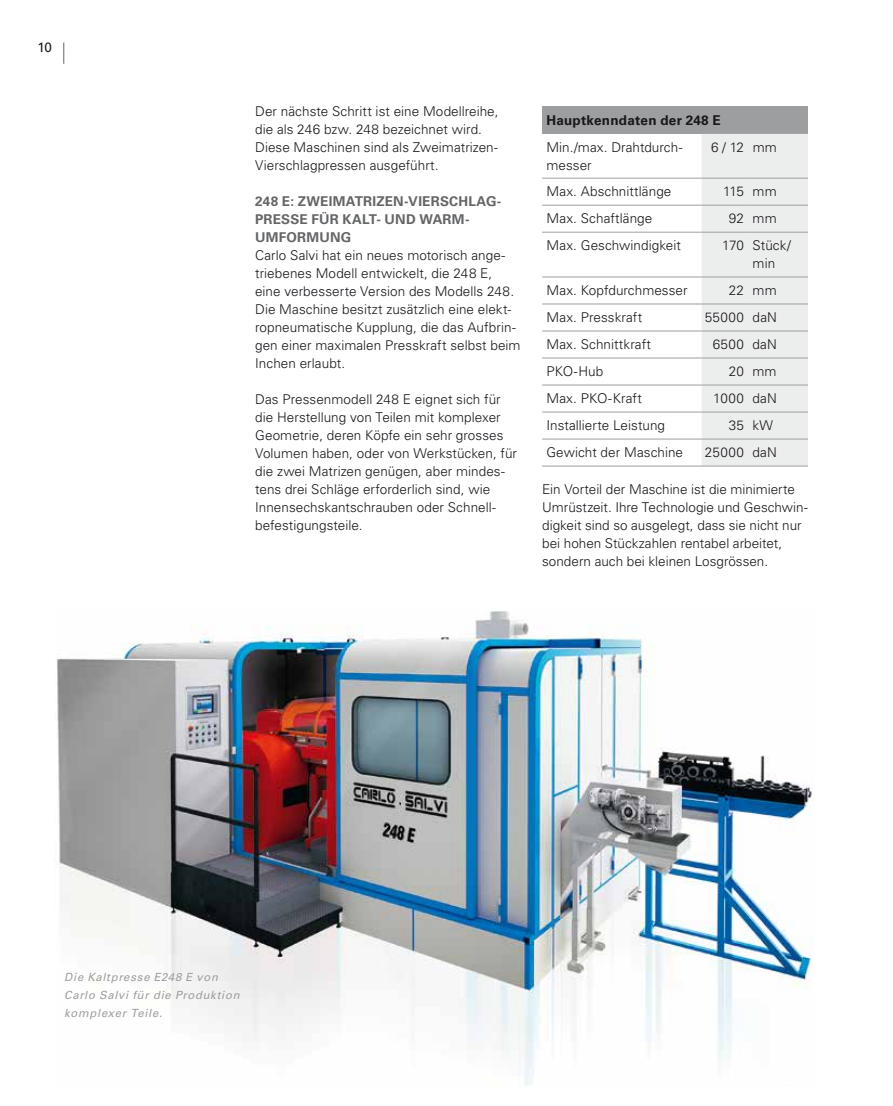
<style>
.page{position:relative;width:893px;height:1106px;background:#fff}
.page>*{position:absolute;margin:0;border:0;box-sizing:border-box;transform-origin:0 0}
.t1{font:300 13.5px/18px "Univers LT Std";letter-spacing:.005em;color:#1a171c}
.t2{font:700 13.5px/18px "Univers LT Std";letter-spacing:.015em;color:#646567}
.t3{font:700 13.5px "Univers LT Std";letter-spacing:.02em;color:#1a171c}
.t4{font:300 13.5px "Univers LT Std";letter-spacing:.03em;color:#1a171c}
.t5{font:13.5px "Univers LT Std";color:#1a171c}
.t6{font:italic 11.25px/18px "Univers LT Std";letter-spacing:.065em;color:#9c9e9f}
</style>
<div class="page">
<svg style="left:63px;top:43px;width:1px;height:21px"></svg>
<img style="left:56px;top:611px;width:757px;height:475px">
<div style="left:542px;top:106px;width:266px;height:27px;background:#9c9e9f"></div>
<div style="left:702px;top:134px;width:106px;height:331px;background:#eceded"></div>
<hr style="left:542px;top:133px;width:160px;height:1px;background:#9c9e9f">
<hr style="left:702px;top:133px;width:46px;height:1px;background:#9c9e9f">
<hr style="left:748px;top:133px;width:60px;height:1px;background:#9c9e9f">
<hr style="left:542px;top:178px;width:160px;height:1px;background:#9c9e9f">
<hr style="left:702px;top:178px;width:46px;height:1px;background:#9c9e9f">
<hr style="left:748px;top:178px;width:60px;height:1px;background:#9c9e9f">
<hr style="left:542px;top:205px;width:160px;height:1px;background:#9c9e9f">
<hr style="left:702px;top:205px;width:46px;height:1px;background:#9c9e9f">
<hr style="left:748px;top:205px;width:60px;height:1px;background:#9c9e9f">
<hr style="left:542px;top:232px;width:160px;height:1px;background:#9c9e9f">
<hr style="left:702px;top:232px;width:46px;height:1px;background:#9c9e9f">
<hr style="left:748px;top:232px;width:60px;height:1px;background:#9c9e9f">
<hr style="left:542px;top:276px;width:160px;height:1px;background:#9c9e9f">
<hr style="left:702px;top:276px;width:46px;height:1px;background:#9c9e9f">
<hr style="left:748px;top:276px;width:60px;height:1px;background:#9c9e9f">
<hr style="left:542px;top:303px;width:160px;height:1px;background:#9c9e9f">
<hr style="left:702px;top:303px;width:46px;height:1px;background:#9c9e9f">
<hr style="left:748px;top:303px;width:60px;height:1px;background:#9c9e9f">
<hr style="left:542px;top:330px;width:160px;height:1px;background:#9c9e9f">
<hr style="left:702px;top:330px;width:46px;height:1px;background:#9c9e9f">
<hr style="left:748px;top:330px;width:60px;height:1px;background:#9c9e9f">
<hr style="left:542px;top:357px;width:160px;height:1px;background:#9c9e9f">
<hr style="left:702px;top:357px;width:46px;height:1px;background:#9c9e9f">
<hr style="left:748px;top:357px;width:60px;height:1px;background:#9c9e9f">
<hr style="left:542px;top:384px;width:160px;height:1px;background:#9c9e9f">
<hr style="left:702px;top:384px;width:46px;height:1px;background:#9c9e9f">
<hr style="left:748px;top:384px;width:60px;height:1px;background:#9c9e9f">
<hr style="left:542px;top:411px;width:160px;height:1px;background:#9c9e9f">
<hr style="left:702px;top:411px;width:46px;height:1px;background:#9c9e9f">
<hr style="left:748px;top:411px;width:60px;height:1px;background:#9c9e9f">
<hr style="left:542px;top:438px;width:160px;height:1px;background:#9c9e9f">
<hr style="left:702px;top:438px;width:46px;height:1px;background:#9c9e9f">
<hr style="left:748px;top:438px;width:60px;height:1px;background:#9c9e9f">
<hr style="left:542px;top:465px;width:160px;height:1px;background:#9c9e9f">
<hr style="left:702px;top:465px;width:46px;height:1px;background:#9c9e9f">
<hr style="left:748px;top:465px;width:60px;height:1px;background:#9c9e9f">
<p class="t5" style="left:37px;top:40px;width:16px">10</p>
<p class="t1" style="left:255px;top:102px;width:245px">Der nächste Schritt ist eine Modellreihe, die als 246 bzw. 248 bezeichnet wird.<br>Diese Maschinen sind als Zweimatrizen-Vierschlagpressen ausgeführt.</p>
<p class="t2" style="left:255px;top:192px;width:248px">248 E: ZWEIMATRIZEN-VIERSCHLAG-<br>PRESSE FÜR KALT- UND WARM-<br>UMFORMUNG</p>
<p class="t1" style="left:255px;top:246px;width:267px">Carlo Salvi hat ein neues motorisch ange&shy;triebenes Modell entwickelt, die 248 E, eine verbesserte Version des Modells 248.<br>Die Maschine besitzt zusätzlich eine elekt&shy;ropneumatische Kupplung, die das Aufbrin&shy;gen einer maximalen Presskraft selbst beim Inchen erlaubt.</p>
<p class="t1" style="left:255px;top:390px;width:263px">Das Pressenmodell 248 E eignet sich für die Herstellung von Teilen mit komplexer Geometrie, deren Köpfe ein sehr grosses Volumen haben, oder von Werkstücken, für die zwei Matrizen genügen, aber mindes&shy;tens drei Schläge erforderlich sind, wie Innensechskantschrauben oder Schnell&shy;befestigungsteile.</p>
<p class="t3" style="left:546px;top:112px;width:176px">Hauptkenndaten der 248 E</p>
<p class="t1" style="left:546px;top:138px;width:138px">Min./max. Drahtdurch&shy;messer</p>
<p class="t1" style="left:711px;top:138px;width:67px">6 / 12 mm</p>
<p class="t1" style="left:546px;top:183px;width:127px">Max. Abschnittlänge</p>
<p class="t1" style="left:723px;top:183px;width:55px">115 mm</p>
<p class="t1" style="left:546px;top:210px;width:108px">Max. Schaftlänge</p>
<p class="t1" style="left:729px;top:210px;width:49px">92 mm</p>
<p class="t1" style="left:546px;top:237px;width:136px">Max. Geschwindigkeit</p>
<p class="t1" style="left:753px;top:237px;width:40px;text-indent:-30px">170 Stück/ min</p>
<p class="t1" style="left:546px;top:281px;width:143px">Max. Kopfdurchmesser</p>
<p class="t1" style="left:729px;top:281px;width:49px">22 mm</p>
<p class="t1" style="left:546px;top:308px;width:97px">Max. Presskraft</p>
<p class="t4" style="left:705px;top:309px;width:74px">55000 daN</p>
<p class="t1" style="left:546px;top:335px;width:106px">Max. Schnittkraft</p>
<p class="t1" style="left:713px;top:335px;width:66px">6500 daN</p>
<p class="t1" style="left:546px;top:362px;width:58px">PKO-Hub</p>
<p class="t1" style="left:729px;top:362px;width:49px">20 mm</p>
<p class="t1" style="left:546px;top:389px;width:97px">Max. PKO-Kraft</p>
<p class="t1" style="left:713px;top:389px;width:65px">1000 daN</p>
<p class="t1" style="left:546px;top:416px;width:120px">Installierte Leistung</p>
<p class="t1" style="left:729px;top:416px;width:46px">35 kW</p>
<p class="t1" style="left:546px;top:443px;width:138px">Gewicht der Maschine</p>
<p class="t1" style="left:705px;top:443px;width:74px">25000 daN</p>
<p class="t1" style="left:542px;top:480px;width:267px">Ein Vorteil der Maschine ist die minimierte Umrüstzeit. Ihre Technologie und Geschwin&shy;digkeit sind so ausgelegt, dass sie nicht nur bei hohen Stückzahlen rentabel arbeitet, sondern auch bei kleinen Losgrössen.</p>
<p class="t6" style="left:64px;top:967px;width:177px">Die Kaltpresse E248 E von<br>Carlo Salvi für die Produktion komplexer Teile.</p>
</div>
